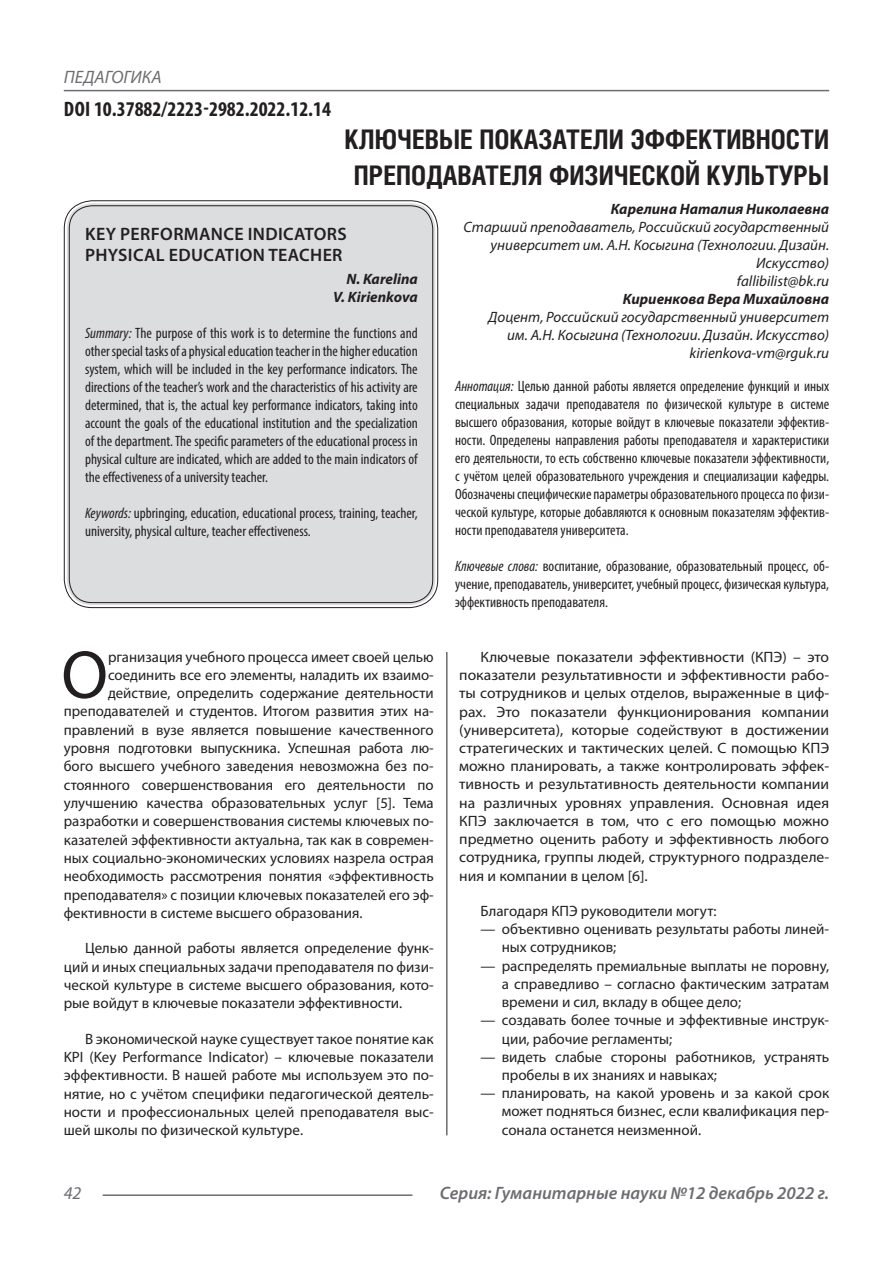
<style>
.page{position:relative;width:893px;height:1263px;background:#fff}
.page>*{position:absolute;margin:0;border:0;box-sizing:border-box;transform-origin:0 0}
.Статья_текст_первый{font:68.4px "Myriad Pro";color:#231f20}
.Статья_название{font:700 27px/36px "Helios Cond C";color:#231f20;text-align:center}
.ДОИ{font:700 condensed 21px "Myriad Pro";color:#231f20}
.Статья_название_англ{font:600 18px/21.6px "Myriad Pro";letter-spacing:.02em;color:#231f20}
.t1{font:italic 600 18px "Myriad Pro";color:#6c6d70}
.t2{font:italic 18px "Myriad Pro";color:#6c6d70}
.Статья_текст{font:15px/18.3px "Myriad Pro";color:#231f20;text-align:justify}
.Статья_аннотация_тек{font:condensed 15px/18px "Myriad Pro";color:#231f20;text-align:justify}
.Статья_текст_первый-2{font:15px "Myriad Pro";color:#231f20}
.Статья_аннотация_анг{font:condensed 15px/18px "Myriad Pro";color:#231f20;text-align:justify}
.Статья_текст-2{font:15px/18.3px "Myriad Pro";color:#231f20;text-align:justify;scale:1.04 1}
.Статья_автор_инфо{font:italic 15px/18px "Myriad Pro";color:#231f20;text-align:right}
.Статья_автор_фио_рус{font:italic 700 15px "Myriad Pro";color:#231f20}
.Статья_автор_англ{font:italic 700 15px "Myriad Pro";color:#231f20}
.s1{font-style:italic}
</style>
<div class="page">
<hr style="left:446px;top:128px;width:1px;height:1007px;background:#231f20">
<hr style="left:103px;top:1194px;width:309px;height:2px;background:#6c6d70">
<hr style="left:64px;top:90px;width:765px;height:1px;background:#6c6d70">
<div style="left:67px;top:203px;width:368px;height:402px;background:#dcdddf;border-radius:26px"></div>
<p class="t2" style="left:64px;top:66px;width:100px">ПЕДАГОГИКА</p>
<p class="ДОИ" style="left:64px;top:96px;width:269px">DOI 10.37882/2223-2982.2022.12.14</p>
<p class="Статья_название" style="left:344px;top:121px;width:486px">КЛЮЧЕВЫЕ ПОКАЗАТЕЛИ ЭФФЕКТИВНОСТИ<br>ПРЕПОДАВАТЕЛЯ ФИЗИЧЕСКОЙ КУЛЬТУРЫ</p>
<p class="Статья_автор_фио_рус" style="left:611px;top:199px;width:220px">Карелина Наталия Николаевна</p>
<p class="Статья_автор_инфо" style="left:464px;top:217px;width:367px">Старший преподаватель, Российский государственный университет им. А.Н. Косыгина (Технологии. Дизайн.<br>Искусство)</p>
<p class="Статья_автор_инфо" style="left:737px;top:271px;width:94px">fallibilist@bk.ru</p>
<p class="Статья_автор_фио_рус" style="left:623px;top:289px;width:208px">Кириенкова Вера Михайловна</p>
<p class="Статья_автор_инфо" style="left:489px;top:307px;width:342px">Доцент, Российский государственный университет</p>
<p class="Статья_автор_инфо" style="left:507px;top:325px;width:324px">им. А.Н. Косыгина (Технологии. Дизайн. Искусство)</p>
<p class="Статья_автор_инфо" style="left:689px;top:343px;width:141px">kirienkova-vm@rguk.ru</p>
<p class="Статья_аннотация_тек" style="left:455px;top:377px;width:376px"><span class="s1">Аннотация:</span> Целью данной работы является определение функций и иных специальных задачи преподавателя по физической культуре в системе высшего образования, которые войдут в ключевые показатели эффектив&shy;ности. Определены направления работы преподавателя и характеристики его деятельности, то есть собственно ключевые показатели эффективности, с учётом целей образовательного учреждения и специализации кафедры.<br>Обозначены специфические параметры образовательного процесса по физи&shy;ческой культуре, которые добавляются к основным показателям эффектив&shy;ности преподавателя университета.</p>
<p class="Статья_аннотация_тек" style="left:455px;top:557px;width:376px"><span class="s1">Ключевые слова:</span> воспитание, образование, образовательный процесс, об&shy;учение, преподаватель, университет, учебный процесс, физическая культура, эффективность преподавателя.</p>
<p class="Статья_название_англ" style="left:85px;top:222px;width:263px">KEY PERFORMANCE INDICATORS<br>PHYSICAL EDUCATION TEACHER</p>
<p class="Статья_автор_англ" style="left:346px;top:269px;width:73px">N. Karelina</p>
<p class="Статья_автор_англ" style="left:333px;top:287px;width:86px">V. Kirienkova</p>
<p class="Статья_аннотация_анг" style="left:85px;top:323px;width:334px"><span class="s1">Summary:</span> The purpose of this work is to determine the functions and other special tasks of a physical education teacher in the higher education system, which will be included in the key performance indicators. The directions of the teacher’s work and the characteristics of his activity are determined, that is, the actual key performance indicators, taking into account the goals of the educational institution and the specialization of the department. The specific parameters of the educational process in physical culture are indicated, which are added to the main indicators of the effectiveness of a university teacher.</p>
<p class="Статья_аннотация_анг" style="left:85px;top:503px;width:334px"><span class="s1">Keywords:</span> upbringing, education, educational process, training, teacher, university, physical culture, teacher effectiveness.</p>
<p class="Статья_текст_первый" style="left:61px;top:633px;width:48px">О</p>
<p class="Статья_текст_первый-2" style="left:108px;top:648px;width:327px">рганизация учебного процесса имеет своей целью</p>
<p class="Статья_текст_первый-2" style="left:108px;top:666px;width:327px">соединить все его элементы, наладить их взаимо-</p>
<p class="Статья_текст_первый-2" style="left:108px;top:684px;width:327px">действие, определить содержание деятельности</p>
<p class="Статья_текст_первый-2" style="left:64px;top:702px;width:371px">преподавателей и студентов. Итогом развития этих на-</p>
<p class="Статья_текст_первый-2" style="left:64px;top:720px;width:371px">правлений в вузе является повышение качественного</p>
<p class="Статья_текст_первый-2" style="left:64px;top:739px;width:371px">уровня подготовки выпускника. Успешная работа лю-</p>
<p class="Статья_текст_первый-2" style="left:64px;top:757px;width:371px">бого высшего учебного заведения невозможна без по-</p>
<p class="Статья_текст_первый-2" style="left:64px;top:775px;width:371px">стоянного совершенствования его деятельности по</p>
<p class="Статья_текст_первый-2" style="left:64px;top:794px;width:371px">улучшению качества образовательных услуг [5]. Тема</p>
<p class="Статья_текст_первый-2" style="left:64px;top:812px;width:371px">разработки и совершенствования системы ключевых по-</p>
<p class="Статья_текст_первый-2" style="left:64px;top:830px;width:371px">казателей эффективности актуальна, так как в современ-</p>
<p class="Статья_текст_первый-2" style="left:64px;top:849px;width:371px">ных социально-экономических условиях назрела острая</p>
<p class="Статья_текст_первый-2" style="left:64px;top:867px;width:371px">необходимость рассмотрения понятия «эффективность</p>
<p class="Статья_текст_первый-2" style="left:64px;top:885px;width:371px">преподавателя» с позиции ключевых показателей его эф-</p>
<p class="Статья_текст_первый-2" style="left:64px;top:904px;width:300px">фективности в системе высшего образования.</p>
<p class="Статья_текст" style="left:64px;top:939px;width:371px;text-indent:21px">Целью данной работы является определение функ&shy;ций и иных специальных задачи преподавателя по физи&shy;ческой культуре в системе высшего образования, кото&shy;рые войдут в ключевые показатели эффективности.</p>
<p class="Статья_текст" style="left:64px;top:1029px;width:371px;text-indent:21px">В экономической науке существует такое понятие как KPI (Key Performance Indicator) – ключевые показатели эффективности. В нашей работе мы используем это по&shy;нятие, но с учётом специфики педагогической деятель&shy;ности и профессиональных целей преподавателя выс&shy;шей школы по физической культуре.</p>
<p class="Статья_текст-2" style="left:459px;top:647px;width:357px;text-indent:21px">Ключевые показатели эффективности (КПЭ) – это показатели результативности и эффективности рабо&shy;ты сотрудников и целых отделов, выраженные в циф&shy;рах. Это показатели функционирования компании (университета), которые содействуют в достижении стратегических и тактических целей. С помощью КПЭ можно планировать, а также контролировать эффек&shy;тивность и результативность деятельности компании на различных уровнях управления. Основная идея КПЭ заключается в том, что с его помощью можно предметно оценить работу и эффективность любого сотрудника, группы людей, структурного подразделе&shy;ния и компании в целом [6].</p>
<p class="Статья_текст" style="left:480px;top:901px;width:238px">Благодаря КПЭ руководители могут:</p>
<p class="Статья_текст" style="left:502px;top:920px;width:329px;text-indent:-21px">— объективно оценивать результаты работы линей&shy;ных сотрудников;</p>
<p class="Статья_текст" style="left:502px;top:956px;width:329px;text-indent:-21px">— распределять премиальные выплаты не поровну, а справедливо – согласно фактическим затратам времени и сил, вкладу в общее дело;</p>
<p class="Статья_текст" style="left:502px;top:1011px;width:329px;text-indent:-21px">— создавать более точные и эффективные инструк&shy;ции, рабочие регламенты;</p>
<p class="Статья_текст" style="left:502px;top:1047px;width:329px;text-indent:-21px">— видеть слабые стороны работников, устранять пробелы в их знаниях и навыках;</p>
<p class="Статья_текст" style="left:502px;top:1084px;width:329px;text-indent:-21px">— планировать, на какой уровень и за какой срок может подняться бизнес, если квалификация пер&shy;сонала останется неизменной.</p>
<p class="t2" style="left:64px;top:1182px;width:19px">42</p>
<p class="t1" style="left:440px;top:1182px;width:391px">Серия: Гуманитарные науки №12 декабрь 2022 г.</p>
</div>
